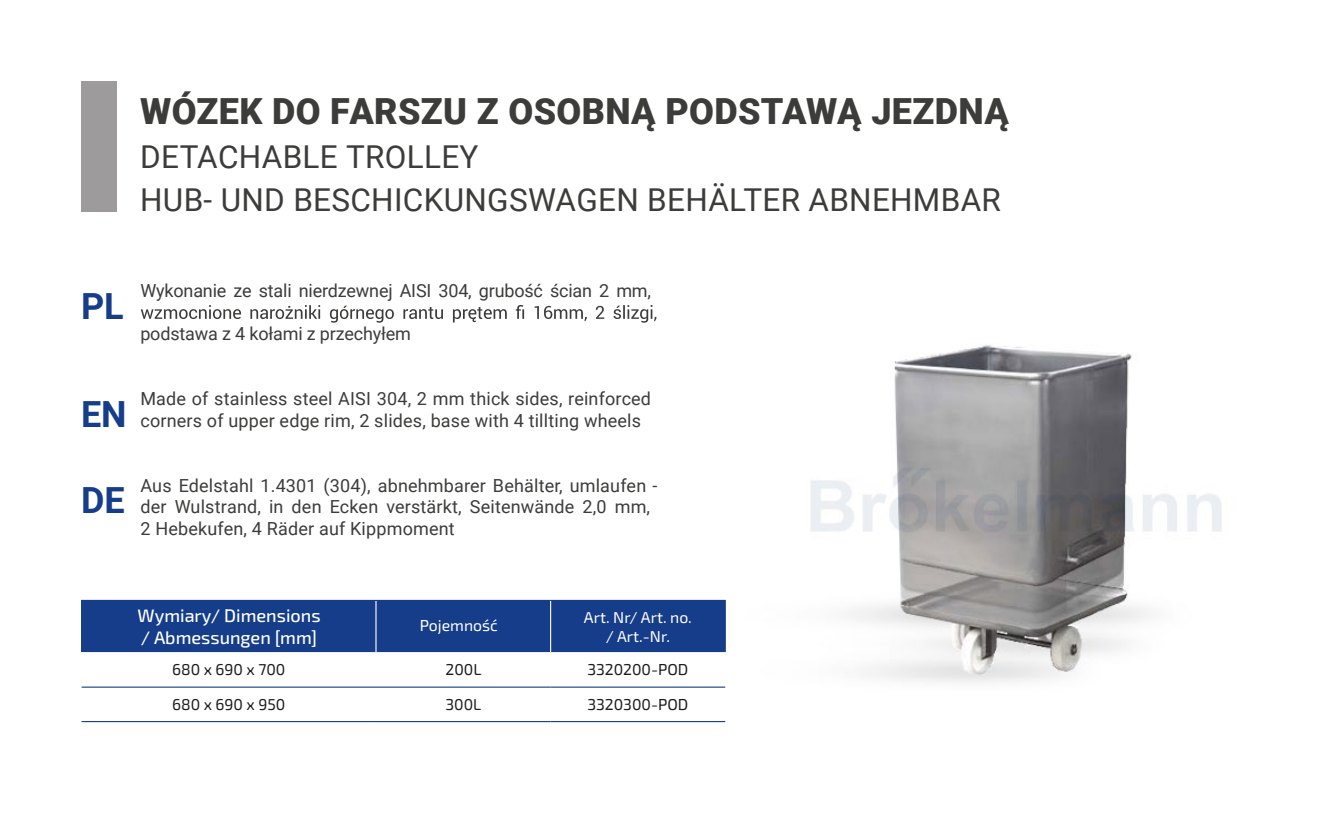
<style>
.page{position:relative;width:1340px;height:830px;background:#fff}
.page>*{position:absolute;margin:0;border:0;box-sizing:border-box;transform-origin:0 0}
.t1{font:900 36px "Roboto";letter-spacing:.01em;color:#3c3c3b}
.t2{font:700 36px "Roboto";color:#153d8a}
.t3{font:31.5px/43.2px "Roboto";letter-spacing:.01em;color:#3c3c3b}
.t4{font:18px/21.6px "Roboto";letter-spacing:.01em;color:#3c3c3b}
.t5{font:18px "Roboto";letter-spacing:-.01em;color:#3c3c3b}
.t6{font:500 18px/21.6px "Exo 2";color:#fff}
.t7{font:15.75px "Exo 2";color:#1d1d1b}
.t8{font:15.75px/18.9px "Exo 2";color:#fff;text-align:center}
</style>
<div class="page">
<svg style="left:141px;top:305px;width:515px;height:17px"></svg>
<div style="left:81px;top:81px;width:35px;height:131px;background:#9d9b9c"></div>
<div style="left:82px;top:601px;width:642px;height:51px;background:#153d8a"></div>
<hr style="left:82px;top:686px;width:294px;height:1px;background:#153d8a">
<hr style="left:376px;top:686px;width:174px;height:1px;background:#153d8a">
<hr style="left:550px;top:686px;width:175px;height:1px;background:#153d8a">
<hr style="left:82px;top:721px;width:294px;height:1px;background:#153d8a">
<hr style="left:376px;top:721px;width:174px;height:1px;background:#153d8a">
<hr style="left:550px;top:721px;width:175px;height:1px;background:#153d8a">
<hr style="left:81px;top:599px;width:295px;height:2px;background:#153d8a">
<hr style="left:81px;top:601px;width:1px;height:51px;background:#153d8a">
<hr style="left:376px;top:599px;width:174px;height:2px;background:#153d8a">
<hr style="left:550px;top:599px;width:175px;height:2px;background:#153d8a">
<hr style="left:724px;top:601px;width:1px;height:51px;background:#153d8a">
<hr style="left:375px;top:601px;width:1px;height:51px;background:#fff">
<hr style="left:550px;top:601px;width:1px;height:51px;background:#fff">
<img style="left:810px;top:344px;width:412px;height:338px">
<h1 class="t1" style="left:140px;top:86px;width:870px">WÓZEK DO FARSZU Z OSOBNĄ PODSTAWĄ JEZDNĄ</h1>
<h2 class="t3" style="left:140px;top:133px;width:862px">DETACHABLE TROLLEY<br>HUB- UND BESCHICKUNGSWAGEN BEHÄLTER ABNEHMBAR</h2>
<h1 class="t2" style="left:81px;top:281px;width:44px">PL</h1>
<p class="t5" style="left:140px;top:278px;width:512px">Wykonanie ze stali nierdzewnej AISI 304, grubość ścian 2 mm,</p>
<p class="t5" style="left:140px;top:321px;width:272px">podstawa z 4 kołami z przechyłem</p>
<h1 class="t2" style="left:81px;top:389px;width:47px">EN</h1>
<p class="t4" style="left:140px;top:387px;width:512px">Made of stainless steel AISI 304, 2 mm thick sides, reinforced corners of upper edge rim, 2 slides, base with 4 tillting wheels</p>
<h1 class="t2" style="left:81px;top:475px;width:45px">DE</h1>
<p class="t4" style="left:140px;top:474px;width:518px">Aus Edelstahl 1.4301 (304), abnehmbarer Behälter, umlaufen - der Wulstrand, in den Ecken verstärkt, Seitenwände 2,0 mm,<br>2 Hebekufen, 4 Räder auf Kippmoment</p>
<p class="t6" style="left:137px;top:604px;width:185px">Wymiary/ Dimensions / Abmessungen [mm]</p>
<p class="t8" style="left:420px;top:615px;width:80px">Pojemność</p>
<p class="t8" style="left:584px;top:607px;width:109px">Art. Nr/ Art. no. / Art.-Nr.</p>
<p class="t7" style="left:172px;top:658px;width:115px">680 x 690 x 700</p>
<p class="t7" style="left:445px;top:658px;width:37px">200L</p>
<p class="t7" style="left:587px;top:658px;width:103px">3320200-POD</p>
<p class="t7" style="left:172px;top:693px;width:115px">680 x 690 x 950</p>
<p class="t7" style="left:445px;top:693px;width:37px">300L</p>
<p class="t7" style="left:587px;top:693px;width:102px">3320300-POD</p>
</div>
